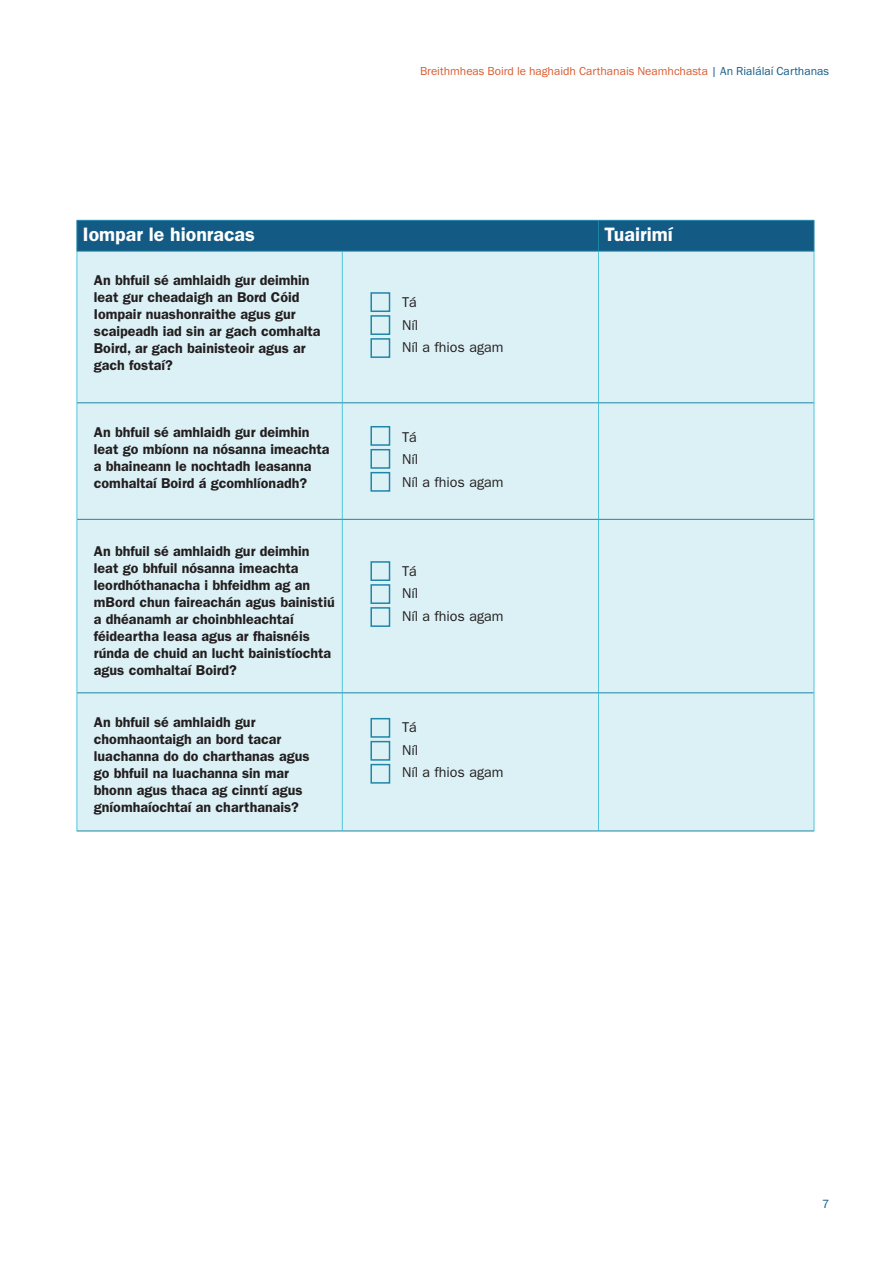
<style>
.page{position:relative;width:893px;height:1263px;background:#fff}
.page>*{position:absolute;margin:0;border:0;box-sizing:border-box;transform-origin:0 0}
.t1{font:600 19.5px "Franklin Gothic";color:#fff}
.t2{font:600 14.25px/17.1px "Franklin Gothic";color:#231f20}
.t3{font:14.25px/22.5px "Franklin Gothic";color:#231f20}
.t4{font:12px "Franklin Gothic URW Boo";color:#da5b2f}
.t5{font:12px "Franklin Gothic";color:#135b84}
.s1{color:#135c86}
</style>
<div class="page">
<div style="left:78px;top:221px;width:736px;height:30px;background:#135b84"></div>
<div style="left:78px;top:252px;width:736px;height:579px;background:#dcf1f6"></div>
<hr style="left:77px;top:251px;width:1px;height:152px;background:#4fc6db">
<hr style="left:342px;top:251px;width:1px;height:151px;background:#4fc6db">
<hr style="left:598px;top:251px;width:1px;height:151px;background:#4fc6db">
<hr style="left:814px;top:251px;width:1px;height:152px;background:#4fc6db">
<hr style="left:77px;top:403px;width:1px;height:116px;background:#4fc6db">
<hr style="left:342px;top:403px;width:1px;height:116px;background:#4fc6db">
<hr style="left:598px;top:403px;width:1px;height:116px;background:#4fc6db">
<hr style="left:814px;top:403px;width:1px;height:116px;background:#4fc6db">
<hr style="left:77px;top:519px;width:1px;height:174px;background:#4fc6db">
<hr style="left:342px;top:520px;width:1px;height:172px;background:#4fc6db">
<hr style="left:598px;top:520px;width:1px;height:172px;background:#4fc6db">
<hr style="left:814px;top:519px;width:1px;height:174px;background:#4fc6db">
<hr style="left:77px;top:693px;width:1px;height:138px;background:#4fc6db">
<hr style="left:342px;top:693px;width:1px;height:138px;background:#4fc6db">
<hr style="left:598px;top:693px;width:1px;height:138px;background:#4fc6db">
<hr style="left:814px;top:693px;width:1px;height:138px;background:#4fc6db">
<hr style="left:77px;top:220px;width:265px;height:1px;background:#2086a8">
<hr style="left:342px;top:220px;width:256px;height:1px;background:#2086a8">
<hr style="left:598px;top:220px;width:216px;height:1px;background:#2086a8">
<hr style="left:77px;top:221px;width:1px;height:30px;background:#2086a8">
<hr style="left:598px;top:221px;width:1px;height:30px;background:#2086a8">
<hr style="left:814px;top:221px;width:1px;height:30px;background:#2086a8">
<hr style="left:77px;top:251px;width:265px;height:1px;background:#2086a8">
<hr style="left:342px;top:251px;width:256px;height:1px;background:#2086a8">
<hr style="left:598px;top:251px;width:216px;height:1px;background:#2086a8">
<hr style="left:77px;top:402px;width:265px;height:1px;background:#2086a8">
<hr style="left:342px;top:402px;width:256px;height:1px;background:#2086a8">
<hr style="left:598px;top:402px;width:216px;height:1px;background:#2086a8">
<hr style="left:77px;top:519px;width:265px;height:1px;background:#2086a8">
<hr style="left:342px;top:519px;width:256px;height:1px;background:#2086a8">
<hr style="left:598px;top:519px;width:216px;height:1px;background:#2086a8">
<hr style="left:77px;top:692px;width:265px;height:1px;background:#2086a8">
<hr style="left:342px;top:692px;width:256px;height:1px;background:#2086a8">
<hr style="left:598px;top:692px;width:216px;height:1px;background:#2086a8">
<hr style="left:77px;top:831px;width:265px;height:1px;background:#2086a8">
<hr style="left:342px;top:831px;width:256px;height:1px;background:#2086a8">
<hr style="left:598px;top:831px;width:216px;height:1px;background:#2086a8">
<div style="left:370px;top:292px;width:20px;height:20px;border:2px solid #2086a8"></div>
<div style="left:370px;top:426px;width:20px;height:20px;border:2px solid #2086a8"></div>
<div style="left:370px;top:561px;width:20px;height:20px;border:2px solid #2086a8"></div>
<div style="left:370px;top:718px;width:20px;height:20px;border:2px solid #2086a8"></div>
<div style="left:370px;top:315px;width:20px;height:20px;border:2px solid #2086a8"></div>
<div style="left:370px;top:449px;width:20px;height:20px;border:2px solid #2086a8"></div>
<div style="left:370px;top:584px;width:20px;height:20px;border:2px solid #2086a8"></div>
<div style="left:370px;top:741px;width:20px;height:20px;border:2px solid #2086a8"></div>
<div style="left:370px;top:338px;width:20px;height:20px;border:2px solid #2086a8"></div>
<div style="left:370px;top:472px;width:20px;height:20px;border:2px solid #2086a8"></div>
<div style="left:370px;top:607px;width:20px;height:20px;border:2px solid #2086a8"></div>
<div style="left:370px;top:764px;width:20px;height:20px;border:2px solid #2086a8"></div>
<p class="t4" style="left:420px;top:63px;width:411px">Breithmheas Boird le haghaidh Carthanais Neamhchasta <span class="s1">| An Rialálaí Carthanas</span></p>
<h1 class="t1" style="left:83px;top:223px;width:173px">Iompar le hionracas</h1>
<h1 class="t1" style="left:604px;top:223px;width:70px">Tuairimí</h1>
<p class="t2" style="left:94px;top:271px;width:228px">An bhfuil sé amhlaidh gur deimhin leat gur cheadaigh an Bord Cóid<br>Iompair nuashonraithe agus gur scaipeadh iad sin ar gach comhalta<br>Boird, ar gach bainisteoir agus ar gach fostaí?</p>
<p class="t3" style="left:402px;top:291px;width:103px">Tá<br>Níl<br>Níl a fhios agam</p>
<p class="t2" style="left:94px;top:423px;width:237px">An bhfuil sé amhlaidh gur deimhin leat go mbíonn na nósanna imeachta a bhaineann le nochtadh leasanna comhaltaí Boird á gcomhlíonadh?</p>
<p class="t3" style="left:402px;top:426px;width:103px">Tá<br>Níl<br>Níl a fhios agam</p>
<p class="t2" style="left:94px;top:542px;width:242px">An bhfuil sé amhlaidh gur deimhin leat go bhfuil nósanna imeachta leordhóthanacha i bhfeidhm ag an mBord chun faireachán agus bainistiú a dhéanamh ar choinbhleachtaí féideartha leasa agus ar fhaisnéis rúnda de chuid an lucht bainistíochta agus comhaltaí Boird?</p>
<p class="t3" style="left:402px;top:560px;width:103px">Tá<br>Níl<br>Níl a fhios agam</p>
<p class="t2" style="left:94px;top:713px;width:217px">An bhfuil sé amhlaidh gur chomhaontaigh an bord tacar luachanna do do charthanas agus go bhfuil na luachanna sin mar bhonn agus thaca ag cinntí agus gníomhaíochtaí an charthanais?</p>
<p class="t3" style="left:402px;top:716px;width:103px">Tá<br>Níl<br>Níl a fhios agam</p>
<p class="t5" style="left:822px;top:1197px;width:9px">7</p>
</div>
